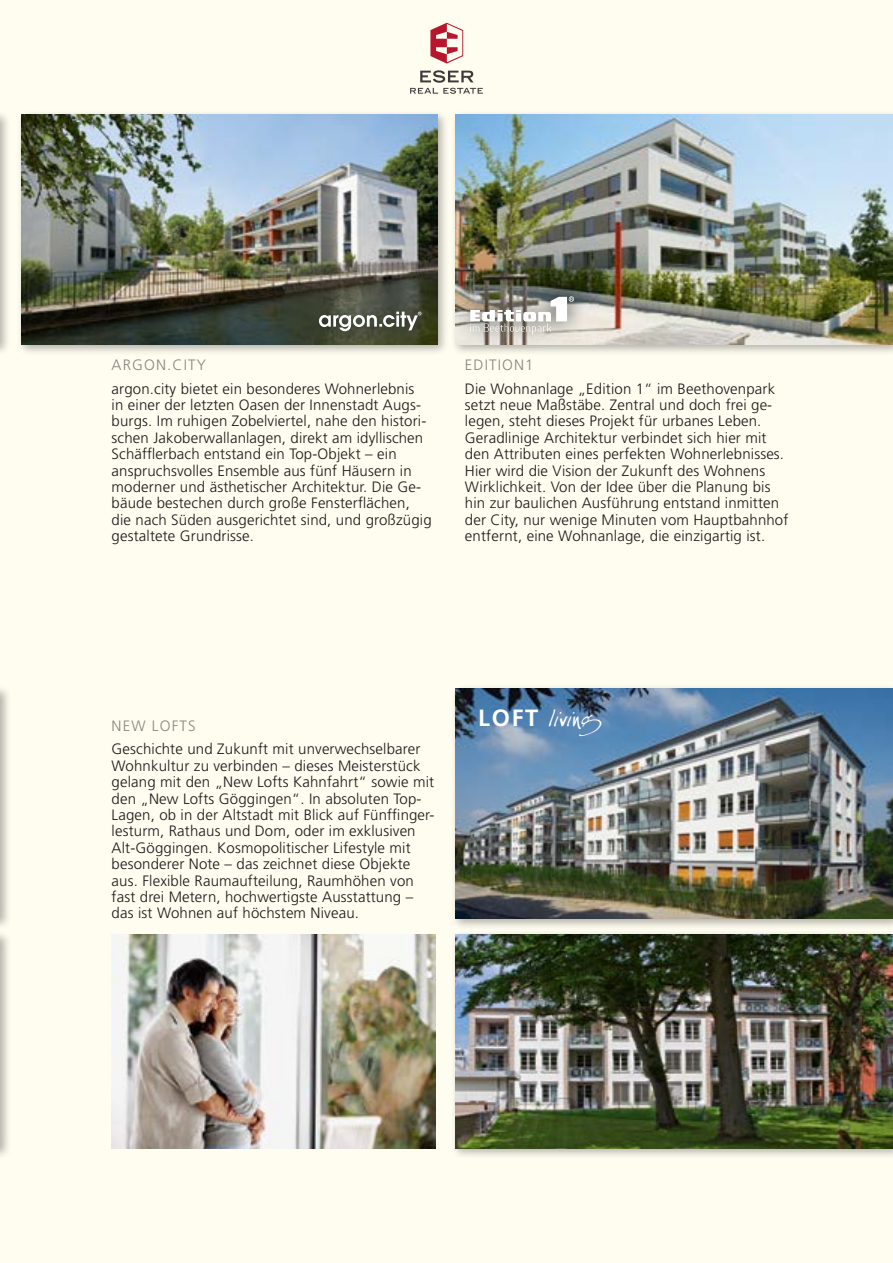
<style>
.page{position:relative;width:893px;height:1263px;background:#fffcf0}
.page>*{position:absolute;margin:0;border:0;box-sizing:border-box;transform-origin:0 0}
.t1{font:28.2px "Especial Kay";color:#fff}
.t2{font:300 15px/16.4px "Frutiger LT Std";letter-spacing:.01em;color:#1a1a18}
.t3{font:300 15px "Frutiger LT Std";letter-spacing:.075em;color:#878680}
.s1{font-family:"Frutiger LT Std";font-weight:700;font-size:23.55px}
</style>
<div class="page">
<div style="left:0;top:684px;width:11px;height:246px;background:#1a1a18;opacity:.33"></div>
<img style="left:0;top:689px;width:1px;height:230px">
<div style="left:0;top:930px;width:11px;height:229px;background:#1a1a18;opacity:.33"></div>
<img style="left:0;top:935px;width:1px;height:213px">
<div style="left:0;top:110px;width:11px;height:246px;background:#1a1a18;opacity:.33"></div>
<img style="left:0;top:115px;width:1px;height:229px">
<div style="left:450px;top:930px;width:443px;height:229px;background:#1a1a18;opacity:.33"></div>
<img style="left:455px;top:935px;width:438px;height:213px">
<div style="left:450px;top:684px;width:443px;height:246px;background:#1a1a18;opacity:.33"></div>
<img style="left:455px;top:689px;width:438px;height:230px">
<div style="left:16px;top:110px;width:433px;height:246px;background:#1a1a18;opacity:.33"></div>
<img style="left:21px;top:115px;width:416px;height:229px">
<div style="left:450px;top:110px;width:443px;height:246px;background:#1a1a18;opacity:.33"></div>
<img style="left:455px;top:115px;width:438px;height:229px">
<div style="left:312px;top:305px;width:120px;height:37px;background:#1a1a18;opacity:.55"></div>
<svg style="left:319px;top:312px;width:102px;height:19px"></svg>
<div style="left:452px;top:278px;width:139px;height:72px;background:#1a1a18;opacity:.77"></div>
<svg style="left:470px;top:296px;width:104px;height:38px"></svg>
<img style="left:112px;top:935px;width:323px;height:213px">
<svg style="left:430px;top:23px;width:33px;height:41px"></svg>
<svg style="left:410px;top:70px;width:73px;height:24px"></svg>
<p class="t3" style="left:112px;top:356px;width:96px">ARGON.CITY</p>
<p class="t2" style="left:112px;top:380px;width:322px">argon.city bietet ein besonderes Wohnerlebnis<br>in einer der letzten Oasen der Innenstadt Augs&shy;burgs. Im ruhigen Zobelviertel, nahe den histori&shy;schen Jakoberwallanlagen, direkt am idyllischen Schäfflerbach entstand ein Top-Objekt – ein anspruchsvolles Ensemble aus fünf Häusern in moderner und ästhetischer Architektur. Die Ge&shy;bäude bestechen durch große Fensterflächen, die nach Süden ausgerichtet sind, und großzügig gestaltete Grundrisse.</p>
<p class="t3" style="left:465px;top:356px;width:70px">EDITION1</p>
<p class="t2" style="left:465px;top:380px;width:325px">Die Wohnanlage „Edition 1“ im Beethovenpark setzt neue Maßstäbe. Zentral und doch frei ge&shy;legen, steht dieses Projekt für urbanes Leben.<br>Geradlinige Architektur verbindet sich hier mit den Attributen eines perfekten Wohnerlebnisses.<br>Hier wird die Vision der Zukunft des Wohnens Wirklichkeit. Von der Idee über die Planung bis hin zur baulichen Ausführung entstand inmitten der City, nur wenige Minuten vom Hauptbahnhof entfernt, eine Wohnanlage, die einzigartig ist.</p>
<p class="t3" style="left:112px;top:717px;width:85px">NEW LOFTS</p>
<p class="t2" style="left:112px;top:741px;width:324px">Geschichte und Zukunft mit unverwechselbarer Wohnkultur zu verbinden – dieses Meisterstück gelang mit den „New Lofts Kahnfahrt“ sowie mit den „New Lofts Göggingen“. In absoluten Top-Lagen, ob in der Altstadt mit Blick auf Fünffinger&shy;lesturm, Rathaus und Dom, oder im exklusiven Alt-Göggingen. Kosmopolitischer Lifestyle mit besonderer Note – das zeichnet diese Objekte aus. Flexible Raumaufteilung, Raumhöhen von fast drei Metern, hochwertigste Ausstattung – das ist Wohnen auf höchstem Niveau.</p>
<h1 class="t1" style="left:478px;top:707px;width:125px"><span class="s1">LOFT</span> living</h1>
</div>
